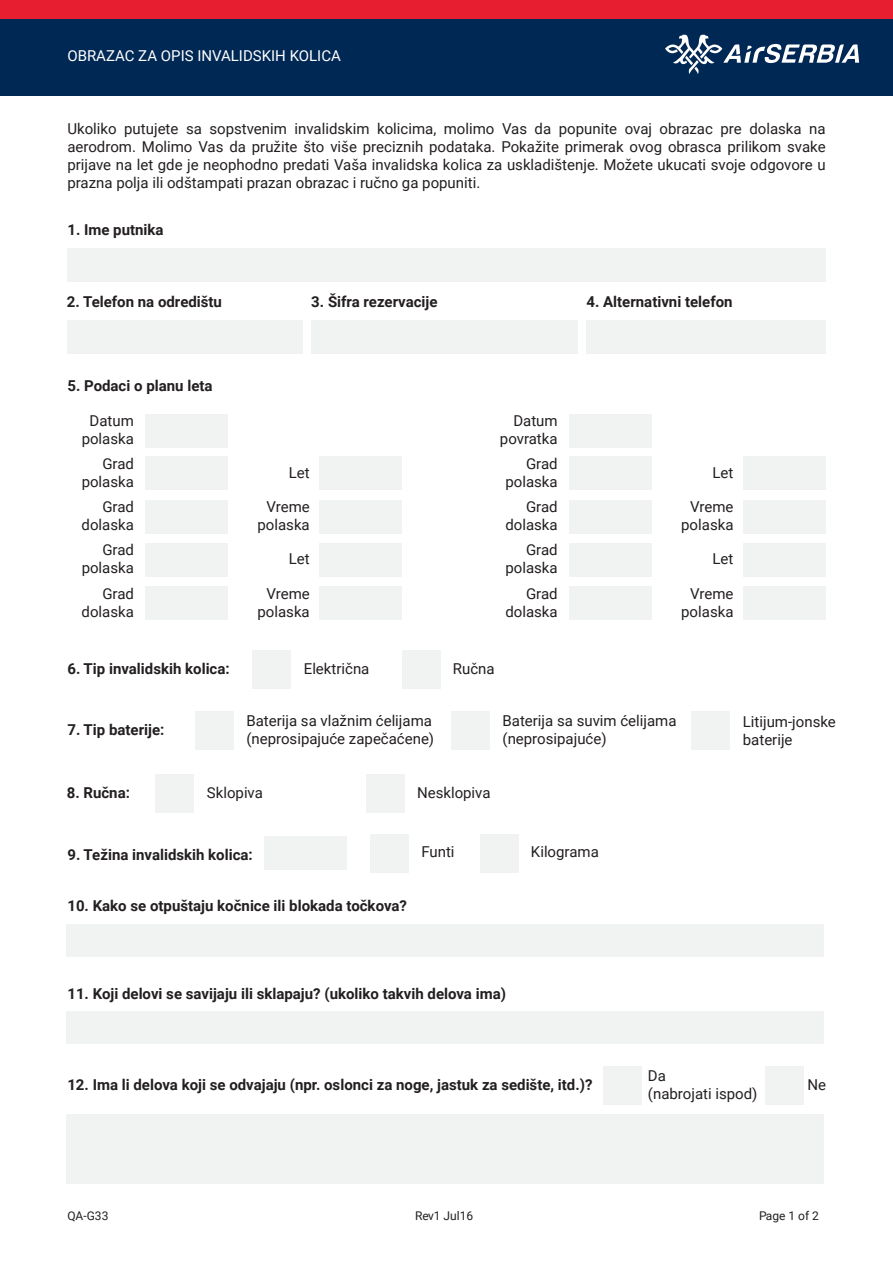
<style>
.page{position:relative;width:893px;height:1263px;background:#fff}
.page>*{position:absolute;margin:0;border:0;box-sizing:border-box;transform-origin:0 0}
.t1{font:15px/18px "Roboto";color:#231f20;text-align:right}
.t2{font:700 15px "Roboto";color:#231f20}
.t3{font:15px "Roboto";color:#fff}
.t4{font:12px "Roboto";color:#231f20}
</style>
<div class="page">
<div style="left:0;top:0;width:893px;height:95px;background:#002855"></div>
<div style="left:0;top:0;width:893px;height:18px;background:#e61e30"></div>
<div style="left:67px;top:248px;width:759px;height:33px;background:#f1f2f2"></div>
<div style="left:146px;top:414px;width:82px;height:33px;background:#f1f2f2"></div>
<div style="left:146px;top:500px;width:82px;height:33px;background:#f1f2f2"></div>
<div style="left:320px;top:500px;width:82px;height:33px;background:#f1f2f2"></div>
<div style="left:146px;top:456px;width:82px;height:34px;background:#f1f2f2"></div>
<div style="left:320px;top:456px;width:82px;height:34px;background:#f1f2f2"></div>
<div style="left:146px;top:587px;width:82px;height:33px;background:#f1f2f2"></div>
<div style="left:320px;top:587px;width:82px;height:33px;background:#f1f2f2"></div>
<div style="left:146px;top:543px;width:82px;height:34px;background:#f1f2f2"></div>
<div style="left:320px;top:543px;width:82px;height:34px;background:#f1f2f2"></div>
<div style="left:569px;top:414px;width:82px;height:33px;background:#f1f2f2"></div>
<div style="left:569px;top:500px;width:82px;height:33px;background:#f1f2f2"></div>
<div style="left:743px;top:500px;width:83px;height:33px;background:#f1f2f2"></div>
<div style="left:569px;top:456px;width:82px;height:34px;background:#f1f2f2"></div>
<div style="left:743px;top:456px;width:83px;height:34px;background:#f1f2f2"></div>
<div style="left:569px;top:587px;width:82px;height:33px;background:#f1f2f2"></div>
<div style="left:743px;top:587px;width:83px;height:33px;background:#f1f2f2"></div>
<div style="left:569px;top:543px;width:82px;height:34px;background:#f1f2f2"></div>
<div style="left:743px;top:543px;width:83px;height:34px;background:#f1f2f2"></div>
<div style="left:67px;top:923px;width:757px;height:33px;background:#f1f2f2"></div>
<div style="left:67px;top:1011px;width:757px;height:33px;background:#f1f2f2"></div>
<div style="left:67px;top:320px;width:236px;height:34px;background:#f1f2f2"></div>
<div style="left:311px;top:320px;width:266px;height:34px;background:#f1f2f2"></div>
<div style="left:586px;top:320px;width:240px;height:34px;background:#f1f2f2"></div>
<div style="left:195px;top:711px;width:39px;height:38px;background:#f1f2f2"></div>
<div style="left:692px;top:711px;width:38px;height:38px;background:#f1f2f2"></div>
<div style="left:451px;top:711px;width:39px;height:38px;background:#f1f2f2"></div>
<div style="left:253px;top:651px;width:38px;height:38px;background:#f1f2f2"></div>
<div style="left:402px;top:651px;width:38px;height:38px;background:#f1f2f2"></div>
<div style="left:67px;top:1115px;width:757px;height:69px;background:#f1f2f2"></div>
<div style="left:603px;top:1066px;width:39px;height:39px;background:#f1f2f2"></div>
<div style="left:765px;top:1066px;width:39px;height:39px;background:#f1f2f2"></div>
<div style="left:265px;top:836px;width:82px;height:34px;background:#f1f2f2"></div>
<div style="left:370px;top:834px;width:39px;height:38px;background:#f1f2f2"></div>
<div style="left:480px;top:834px;width:38px;height:38px;background:#f1f2f2"></div>
<div style="left:156px;top:775px;width:38px;height:38px;background:#f1f2f2"></div>
<div style="left:366px;top:775px;width:38px;height:38px;background:#f1f2f2"></div>
<svg style="left:665px;top:35px;width:194px;height:39px"></svg>
<p class="t3" style="left:67px;top:45px;width:275px">OBRAZAC ZA OPIS INVALIDSKIH KOLICA</p>
<p class="t1" style="left:67px;top:119px;width:760px;text-align:justify">Ukoliko putujete sa sopstvenim invalidskim kolicima, molimo Vas da popunite ovaj obrazac pre dolaska na aerodrom. Molimo Vas da pružite što više preciznih podataka. Pokažite primerak ovog obrasca prilikom svake prijave na let gde je neophodno predati Vaša invalidska kolica za uskladištenje. Možete ukucati svoje odgovore u prazna polja ili odštampati prazan obrazac i ručno ga popuniti.</p>
<p class="t2" style="left:67px;top:219px;width:98px">1. Ime putnika</p>
<p class="t2" style="left:67px;top:292px;width:157px">2. Telefon na odredištu</p>
<p class="t2" style="left:311px;top:292px;width:128px">3. Šifra rezervacije</p>
<p class="t2" style="left:586px;top:292px;width:148px">4. Alternativni telefon</p>
<p class="t2" style="left:67px;top:376px;width:147px">5. Podaci o planu leta</p>
<p class="t1" style="left:82px;top:411px;width:54px;text-align:center">Datum polaska</p>
<p class="t1" style="left:500px;top:411px;width:59px">Datum povratka</p>
<p class="t1" style="left:82px;top:454px;width:54px">Grad polaska</p>
<p class="t1" style="left:289px;top:463px;width:22px">Let</p>
<p class="t1" style="left:505px;top:454px;width:54px">Grad polaska</p>
<p class="t1" style="left:713px;top:463px;width:22px">Let</p>
<p class="t1" style="left:82px;top:497px;width:54px">Grad dolaska</p>
<p class="t1" style="left:258px;top:497px;width:54px;text-align:center">Vreme polaska</p>
<p class="t1" style="left:505px;top:497px;width:54px">Grad dolaska</p>
<p class="t1" style="left:681px;top:497px;width:54px;text-align:center">Vreme polaska</p>
<p class="t1" style="left:82px;top:541px;width:54px">Grad polaska</p>
<p class="t1" style="left:289px;top:550px;width:22px">Let</p>
<p class="t1" style="left:505px;top:541px;width:54px">Grad polaska</p>
<p class="t1" style="left:713px;top:550px;width:22px">Let</p>
<p class="t1" style="left:82px;top:584px;width:54px">Grad dolaska</p>
<p class="t1" style="left:258px;top:584px;width:54px;text-align:center">Vreme polaska</p>
<p class="t1" style="left:505px;top:584px;width:54px">Grad dolaska</p>
<p class="t1" style="left:681px;top:584px;width:54px;text-align:center">Vreme polaska</p>
<p class="t2" style="left:67px;top:658px;width:164px">6. Tip invalidskih kolica:</p>
<p class="t1" style="left:304px;top:659px;width:67px">Električna</p>
<p class="t1" style="left:453px;top:659px;width:43px">Ručna</p>
<p class="t2" style="left:67px;top:719px;width:99px">7. Tip baterije:</p>
<p class="t1" style="left:246px;top:711px;width:189px;text-align:left">Baterija sa vlažnim ćelijama (neprosipajuće zapečaćene)</p>
<p class="t1" style="left:743px;top:712px;width:94px;text-align:left">Litijum-jonske baterije</p>
<p class="t1" style="left:502px;top:711px;width:176px;text-align:left">Baterija sa suvim ćelijama (neprosipajuće)</p>
<p class="t2" style="left:67px;top:782px;width:65px">8. Ručna:</p>
<p class="t1" style="left:207px;top:783px;width:58px">Sklopiva</p>
<p class="t1" style="left:417px;top:783px;width:75px">Nesklopiva</p>
<p class="t2" style="left:67px;top:844px;width:187px">9. Težina invalidskih kolica:</p>
<p class="t1" style="left:421px;top:842px;width:35px">Funti</p>
<p class="t1" style="left:531px;top:842px;width:69px">Kilograma</p>
<p class="t2" style="left:67px;top:895px;width:341px">10. Kako se otpuštaju kočnice ili blokada točkova?</p>
<p class="t2" style="left:67px;top:983px;width:440px">11. Koji delovi se savijaju ili sklapaju? (ukoliko takvih delova ima)</p>
<p class="t1" style="left:648px;top:1066px;width:111px;text-align:left">Da<br>(nabrojati ispod)</p>
<p class="t2" style="left:67px;top:1074px;width:527px">12. Ima li delova koji se odvajaju (npr. oslonci za noge, jastuk za sedište, itd.)?</p>
<p class="t1" style="left:807px;top:1075px;width:20px">Ne</p>
<p class="t4" style="left:67px;top:1208px;width:43px">QA-G33</p>
<p class="t4" style="left:415px;top:1208px;width:60px">Rev1 Jul16</p>
<p class="t4" style="left:759px;top:1208px;width:62px">Page 1 of 2</p>
</div>
